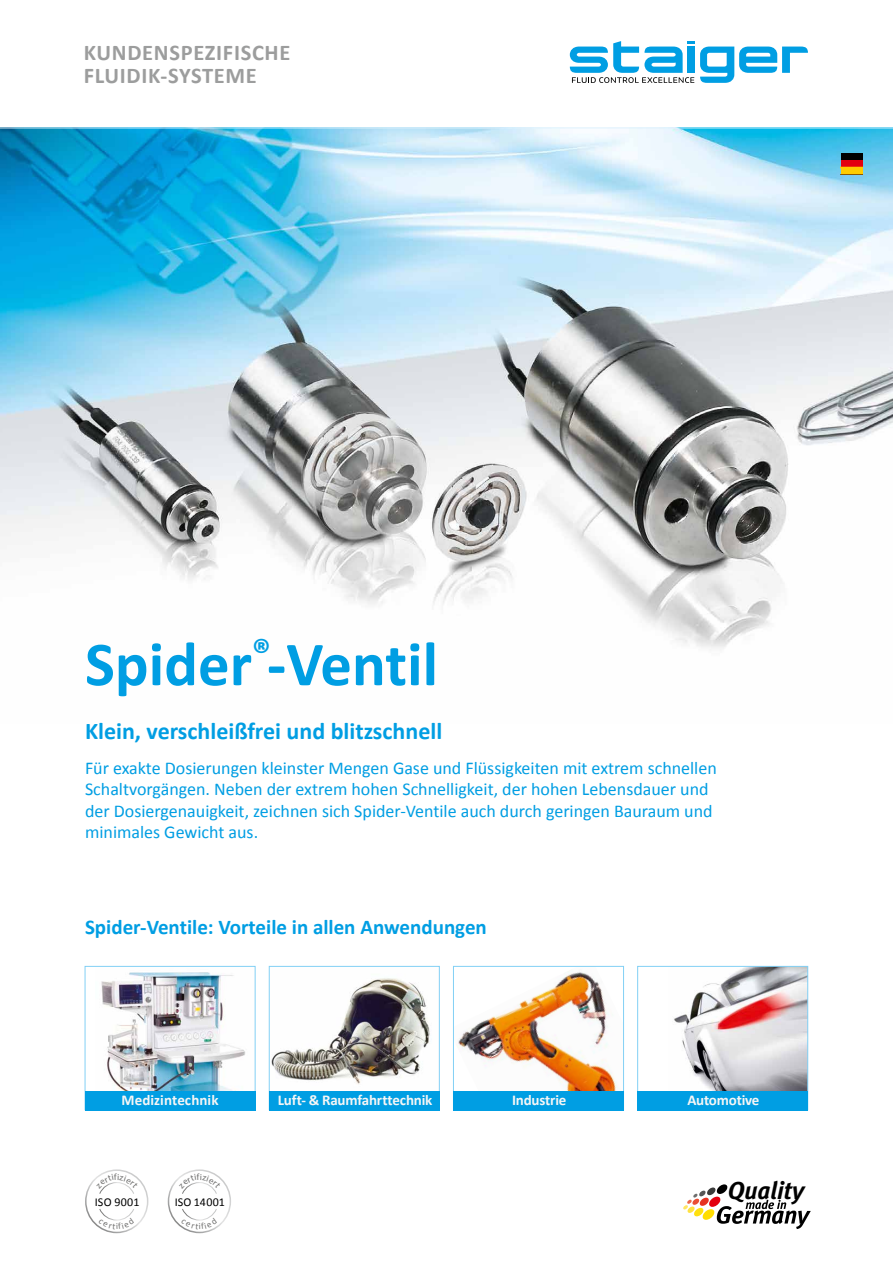
<style>
.page{position:relative;width:893px;height:1263px;background:#fff}
.page>*{position:absolute;margin:0;border:0;box-sizing:border-box;transform-origin:0 0}
.t1{font:700 63px "Calibri";color:#009ee3}
.t2{font:italic 24.6px "Meta Bold LF";color:#000}
.t3{font:700 24px "Calibri";color:#009ee3}
.t4{font:700 22.5px/22.5px "Calibri";letter-spacing:.03em;color:#9c9d9d}
.t5{font:700 21px "Calibri";color:#009ee3}
.t6{font:18px/21.6px "Calibri";color:#009ee3}
.t7{font:700 15px "Calibri";letter-spacing:-.015em;color:#f6f6f6}
.t8{font:700 15px "Calibri";letter-spacing:.005em;color:#f6f6f6}
.t9{font:12px "Calibri";letter-spacing:.02em;color:#000}
</style>
<div class="page">
<svg style="left:570px;top:41px;width:238px;height:42px"></svg>
<img style="left:0;top:129px;width:893px;height:519px">
<svg style="left:683px;top:1184px;width:128px;height:45px"></svg>
<hr style="left:0;top:128px;width:893px;height:1px;background:#dff2fd">
<svg style="left:841px;top:153px;width:21px;height:21px"></svg>
<img style="left:101px;top:972px;width:144px;height:119px">
<div style="left:85px;top:966px;width:170px;height:144px;border:1px solid #82d0f5"></div>
<div style="left:85px;top:1091px;width:170px;height:19px;background:#009ee3"></div>
<img style="left:271px;top:978px;width:159px;height:106px">
<div style="left:269px;top:966px;width:170px;height:144px;border:1px solid #82d0f5"></div>
<div style="left:269px;top:1091px;width:170px;height:19px;background:#009ee3"></div>
<img style="left:674px;top:968px;width:132px;height:123px">
<div style="left:637px;top:966px;width:171px;height:144px;border:1px solid #82d0f5"></div>
<div style="left:638px;top:1091px;width:170px;height:19px;background:#009ee3"></div>
<img style="left:457px;top:971px;width:160px;height:120px">
<div style="left:453px;top:966px;width:171px;height:144px;border:1px solid #82d0f5"></div>
<div style="left:453px;top:1091px;width:170px;height:19px;background:#009ee3"></div>
<div style="left:85px;top:1169px;width:63px;height:64px;border:2px solid #fff;border-radius:50%"></div>
<div style="left:168px;top:1169px;width:63px;height:64px;border:2px solid #fff;border-radius:50%"></div>
<svg style="left:96px;top:1173px;width:42px;height:21px"></svg>
<svg style="left:98px;top:1209px;width:37px;height:20px"></svg>
<svg style="left:179px;top:1173px;width:42px;height:21px"></svg>
<svg style="left:181px;top:1209px;width:36px;height:20px"></svg>
<p class="t4" style="left:84px;top:41px;width:208px">KUNDENSPEZIFISCHE<br>FLUIDIK-SYSTEME</p>
<h1 class="t1" style="left:85px;top:624px;width:355px">Spider<sup>®</sup>-Ventil</h1>
<h3 class="t3" style="left:85px;top:716px;width:359px">Klein, verschleißfrei und blitzschnell</h3>
<p class="t6" style="left:85px;top:757px;width:633px">Für exakte Dosierungen kleinster Mengen Gase und Flüssigkeiten mit extrem schnellen Schaltvorgängen. Neben der extrem hohen Schnelligkeit, der hohen Lebensdauer und der Dosiergenauigkeit, zeichnen sich Spider-Ventile auch durch geringen Bauraum und minimales Gewicht aus.</p>
<p class="t5" style="left:85px;top:914px;width:403px">Spider-Ventile: Vorteile in allen Anwendungen</p>
<p class="t8" style="left:122px;top:1091px;width:98px">Medizintechnik</p>
<p class="t7" style="left:278px;top:1091px;width:156px">Luft- &amp; Raumfahrttechnik</p>
<p class="t7" style="left:512px;top:1091px;width:56px">Industrie</p>
<p class="t7" style="left:687px;top:1091px;width:74px">Automotive</p>
<p class="t9" style="left:95px;top:1194px;width:46px">ISO 9001</p>
<p class="t9" style="left:175px;top:1194px;width:52px">ISO 14001</p>
<h2 class="t2" style="left:728px;top:1175px;width:78px">Quality</h2>
</div>
